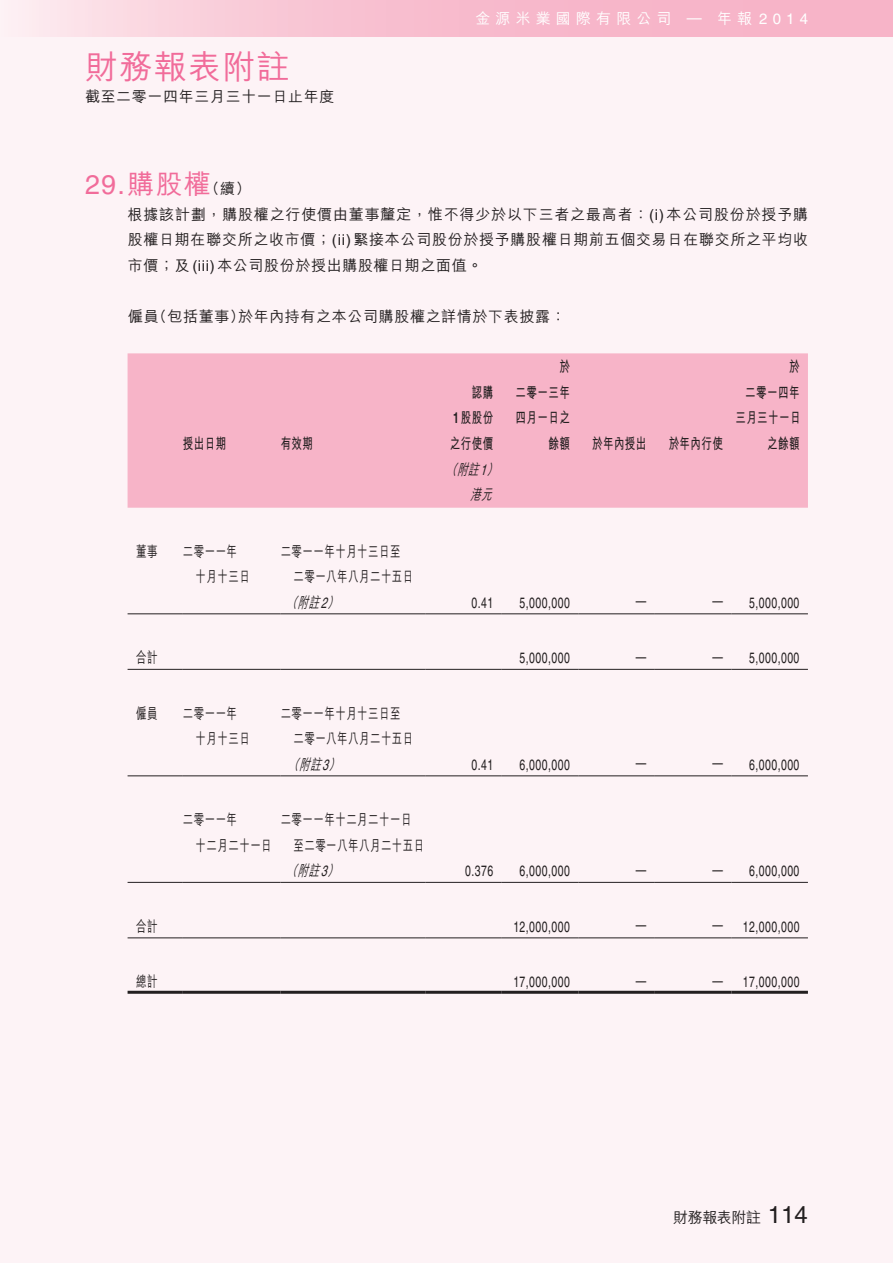
<style>
.page{position:relative;width:893px;height:1263px;background:#fff}
.page>*{position:absolute;margin:0;border:0;box-sizing:border-box;transform-origin:0 0}
.t1{font:500 33px "M Hei HK";letter-spacing:.04em;color:#f16c9a}
.t2{font:27px "Helvetica";color:#f16c9a}
.t3{font:24px "Helvetica";color:#231f20}
.t4{font:500 15px/25.5px "M Hei HK";letter-spacing:.04em;color:#231f20;text-align:justify}
.t5{font:15px "Helvetica";letter-spacing:.04em;color:#231f20;scale:.7 1}
.t6{font:500 15px/25.5px "M Hei HK";letter-spacing:.04em;color:#231f20;scale:.7 1}
.t7{font:700 15px/25.5px "M Hei HK";letter-spacing:.04em;color:#231f20;text-align:justify;scale:.7 1}
.t8{font:italic 500 15px "M Hei HK";color:#231f20;scale:.7 1}
.t9{font:500 15px "M Hei HK";letter-spacing:.34em;color:#fff}
.t10{font:15px "Helvetica";color:#fff}
.s1{font-family:"M Hei HK";font-weight:500}
.s2{font-family:"Helvetica";font-weight:400}
.s3{font-family:"Helvetica"}
</style>
<div class="page">
<div style="left:0;top:30px;width:893px;height:1233px;background:#fdf3f6"></div>
<svg style="left:0;top:0;width:893px;height:36px;background:#f8c3d2"></svg>
<div style="left:128px;top:353px;width:680px;height:155px;background:#f7b4c8"></div>
<hr style="left:128px;top:613px;width:55px;height:1px;background:#231f20">
<hr style="left:183px;top:613px;width:98px;height:1px;background:#231f20">
<hr style="left:281px;top:613px;width:144px;height:1px;background:#231f20">
<hr style="left:425px;top:613px;width:77px;height:1px;background:#231f20">
<hr style="left:502px;top:613px;width:76px;height:1px;background:#231f20">
<hr style="left:578px;top:613px;width:77px;height:1px;background:#231f20">
<hr style="left:655px;top:613px;width:76px;height:1px;background:#231f20">
<hr style="left:731px;top:613px;width:77px;height:1px;background:#231f20">
<hr style="left:128px;top:669px;width:55px;height:1px;background:#231f20">
<hr style="left:183px;top:669px;width:98px;height:1px;background:#231f20">
<hr style="left:281px;top:669px;width:144px;height:1px;background:#231f20">
<hr style="left:425px;top:669px;width:77px;height:1px;background:#231f20">
<hr style="left:502px;top:669px;width:76px;height:1px;background:#231f20">
<hr style="left:578px;top:669px;width:77px;height:1px;background:#231f20">
<hr style="left:655px;top:669px;width:76px;height:1px;background:#231f20">
<hr style="left:731px;top:669px;width:77px;height:1px;background:#231f20">
<hr style="left:128px;top:775px;width:55px;height:1px;background:#231f20">
<hr style="left:183px;top:775px;width:98px;height:1px;background:#231f20">
<hr style="left:281px;top:775px;width:144px;height:1px;background:#231f20">
<hr style="left:425px;top:775px;width:77px;height:1px;background:#231f20">
<hr style="left:502px;top:775px;width:76px;height:1px;background:#231f20">
<hr style="left:578px;top:775px;width:77px;height:1px;background:#231f20">
<hr style="left:655px;top:775px;width:76px;height:1px;background:#231f20">
<hr style="left:731px;top:775px;width:77px;height:1px;background:#231f20">
<hr style="left:128px;top:882px;width:55px;height:1px;background:#231f20">
<hr style="left:183px;top:882px;width:98px;height:1px;background:#231f20">
<hr style="left:281px;top:882px;width:144px;height:1px;background:#231f20">
<hr style="left:425px;top:882px;width:77px;height:1px;background:#231f20">
<hr style="left:502px;top:882px;width:76px;height:1px;background:#231f20">
<hr style="left:578px;top:882px;width:77px;height:1px;background:#231f20">
<hr style="left:655px;top:882px;width:76px;height:1px;background:#231f20">
<hr style="left:731px;top:882px;width:77px;height:1px;background:#231f20">
<hr style="left:128px;top:937px;width:55px;height:1px;background:#231f20">
<hr style="left:183px;top:937px;width:98px;height:1px;background:#231f20">
<hr style="left:281px;top:937px;width:144px;height:1px;background:#231f20">
<hr style="left:425px;top:937px;width:77px;height:1px;background:#231f20">
<hr style="left:502px;top:937px;width:76px;height:1px;background:#231f20">
<hr style="left:578px;top:937px;width:77px;height:1px;background:#231f20">
<hr style="left:655px;top:937px;width:76px;height:1px;background:#231f20">
<hr style="left:731px;top:937px;width:77px;height:1px;background:#231f20">
<hr style="left:128px;top:991px;width:55px;height:3px;background:#231f20">
<hr style="left:183px;top:991px;width:98px;height:3px;background:#231f20">
<hr style="left:281px;top:991px;width:144px;height:3px;background:#231f20">
<hr style="left:425px;top:991px;width:77px;height:3px;background:#231f20">
<hr style="left:502px;top:991px;width:76px;height:3px;background:#231f20">
<hr style="left:578px;top:991px;width:77px;height:3px;background:#231f20">
<hr style="left:655px;top:991px;width:76px;height:3px;background:#231f20">
<hr style="left:731px;top:991px;width:77px;height:3px;background:#231f20">
<h1 class="t1" style="left:85px;top:43px;width:206px">財務報表附註</h1>
<p class="t4" style="left:85px;top:83px;width:251px">截至二零一四年三月三十一日止年度</p>
<p class="t9" style="left:475px;top:8px;width:198px">金源米業國際有限公司</p>
<p class="t10" style="left:687px;top:9px;width:16px">—</p>
<p class="t9" style="left:717px;top:8px;width:37px">年報</p>
<p class="t10" style="left:759px;top:10px;width:50px">2 0 1 4</p>
<h2 class="t2" style="left:85px;top:169px;width:127px">29.<span class="s1">購股權</span></h2>
<p class="t4" style="left:128px;top:200px;width:682px">根據該計劃，購股權之行使價由董事釐定，惟不得少於以下三者之最高者： <span class="s2">)i(</span> 本公司股份於授予購股權日期在聯交所之收市價；<span class="s2">( )i i</span> 緊接本公司股份於授予購股權日期前五個交易日在聯交所之平均收市價；及<span class="s2">(iii)</span> 本公司股份於授出購股權日期之面值。</p>
<p class="t4" style="left:238px;top:302px;width:329px">於年內持有之本公司購股權之詳情於下表披露：</p>
<p class="t4" style="left:204px;top:175px;width:48px">（續(</p>
<p class="t4" style="left:128px;top:302px;width:32px">僱員</p>
<p class="t4" style="left:152px;top:302px;width:95px">（包括董事）</p>
<p class="t7" style="left:183px;top:429px;width:63px">授出日期</p>
<p class="t7" style="left:281px;top:429px;width:48px">有效期</p>
<p class="t7" style="left:450px;top:378px;width:63px;text-indent:22px">認購<span class="s3">1</span>股股份之行使價</p>
<p class="t7" style="left:516px;top:353px;width:79px;text-indent:44px">於二零一三年四月一日之</p>
<p class="t7" style="left:548px;top:429px;width:32px">餘額</p>
<p class="t7" style="left:592px;top:429px;width:79px">於年內授出</p>
<p class="t7" style="left:669px;top:429px;width:79px">於年內行使</p>
<p class="t7" style="left:735px;top:353px;width:95px;text-align:right">於<br>二零一四年三月三十一日之餘額</p>
<p class="t8" style="left:457px;top:458px;width:40px">附註</p>
<p class="t8" style="left:480px;top:458px;width:33px">(<span class="s2">1</span></p>
<p class="t8" style="left:446px;top:458px;width:24px">（</p>
<p class="t8" style="left:470px;top:484px;width:40px">港元</p>
<p class="t6" style="left:136px;top:537px;width:32px">董事</p>
<p class="t6" style="left:183px;top:537px;width:79px">二零一一年</p>
<p class="t6" style="left:196px;top:563px;width:79px">十月十三日</p>
<p class="t6" style="left:293px;top:537px;width:173px;text-indent:-13px">二零一一年十月十三日至二零一八年八月二十五日</p>
<p class="t8" style="left:298px;top:591px;width:40px">附註</p>
<p class="t8" style="left:321px;top:591px;width:33px">(<span class="s2">2</span></p>
<p class="t8" style="left:287px;top:591px;width:24px">（</p>
<p class="t5" style="left:471px;top:594px;width:33px">0.41</p>
<p class="t5" style="left:520px;top:594px;width:73px">5,000,000</p>
<p class="t5" style="left:636px;top:592px;width:17px">—</p>
<p class="t5" style="left:712px;top:592px;width:17px">—</p>
<p class="t5" style="left:749px;top:594px;width:73px">5,000,000</p>
<p class="t6" style="left:136px;top:644px;width:32px">合計</p>
<p class="t5" style="left:520px;top:649px;width:73px">5,000,000</p>
<p class="t5" style="left:636px;top:648px;width:17px">—</p>
<p class="t5" style="left:712px;top:648px;width:17px">—</p>
<p class="t5" style="left:749px;top:649px;width:73px">5,000,000</p>
<p class="t6" style="left:136px;top:699px;width:32px">僱員</p>
<p class="t6" style="left:183px;top:699px;width:79px">二零一一年</p>
<p class="t6" style="left:196px;top:725px;width:79px">十月十三日</p>
<p class="t6" style="left:293px;top:699px;width:173px;text-indent:-13px">二零一一年十月十三日至二零一八年八月二十五日</p>
<p class="t8" style="left:299px;top:753px;width:40px">附註</p>
<p class="t8" style="left:322px;top:753px;width:33px">(<span class="s2">3</span></p>
<p class="t8" style="left:288px;top:753px;width:24px">（</p>
<p class="t5" style="left:471px;top:756px;width:33px">0.41</p>
<p class="t5" style="left:520px;top:756px;width:73px">6,000,000</p>
<p class="t5" style="left:636px;top:754px;width:17px">—</p>
<p class="t5" style="left:712px;top:754px;width:17px">—</p>
<p class="t5" style="left:749px;top:756px;width:73px">6,000,000</p>
<p class="t6" style="left:196px;top:806px;width:110px;text-indent:-13px">二零一一年<br>十二月二十一日</p>
<p class="t6" style="left:293px;top:806px;width:188px;text-indent:-13px">二零一一年十二月二十一日至二零一八年八月二十五日</p>
<p class="t8" style="left:298px;top:860px;width:40px">附註</p>
<p class="t8" style="left:321px;top:860px;width:33px">(<span class="s2">3</span></p>
<p class="t8" style="left:287px;top:860px;width:24px">（</p>
<p class="t5" style="left:465px;top:862px;width:42px">0.376</p>
<p class="t5" style="left:520px;top:862px;width:73px">6,000,000</p>
<p class="t5" style="left:636px;top:861px;width:17px">—</p>
<p class="t5" style="left:712px;top:861px;width:17px">—</p>
<p class="t5" style="left:749px;top:862px;width:73px">6,000,000</p>
<p class="t6" style="left:136px;top:912px;width:32px">合計</p>
<p class="t5" style="left:513px;top:918px;width:82px">12,000,000</p>
<p class="t5" style="left:636px;top:916px;width:17px">—</p>
<p class="t5" style="left:712px;top:916px;width:17px">—</p>
<p class="t5" style="left:743px;top:918px;width:82px">12,000,000</p>
<p class="t6" style="left:136px;top:968px;width:32px">總計</p>
<p class="t5" style="left:513px;top:973px;width:82px">17,000,000</p>
<p class="t5" style="left:636px;top:972px;width:17px">—</p>
<p class="t5" style="left:712px;top:972px;width:17px">—</p>
<p class="t5" style="left:743px;top:973px;width:82px">17,000,000</p>
<p class="t4" style="left:673px;top:1203px;width:90px">財務報表附註</p>
<h3 class="t3" style="left:768px;top:1201px;width:42px">114</h3>
</div>
